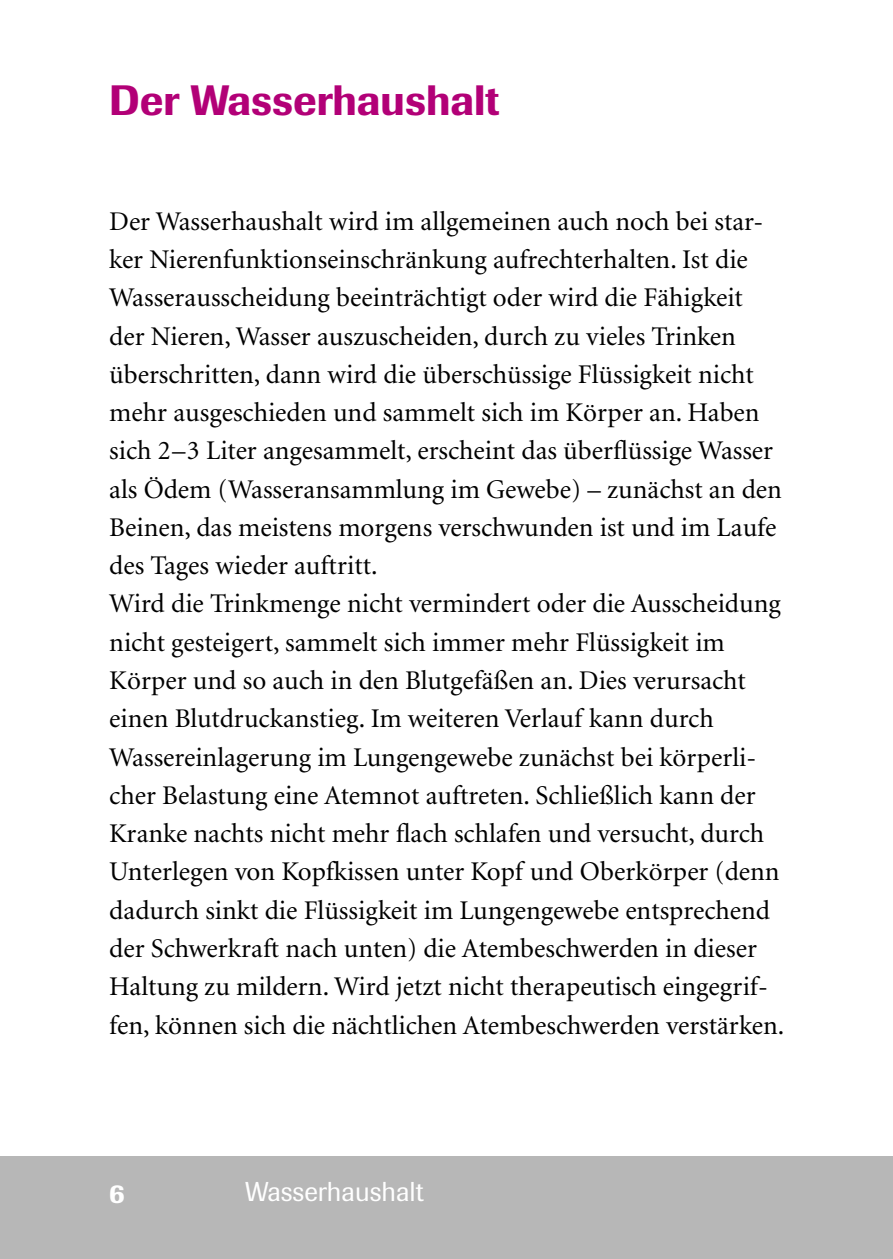
<style>
.page{position:relative;width:893px;height:1259px;background:#fff}
.page>*{position:absolute;margin:0;border:0;box-sizing:border-box;transform-origin:0 0}
.Head1-Imago{font:500 42px "Imago";color:#b20077}
.t1{font:27px/38.4px "Minion";color:#000}
.Pagi-Head{font:27px "Imago";color:#fff}
.t2{font:500 27px "Imago";color:#fff}
</style>
<div class="page">
<div style="left:0;top:1157px;width:893px;height:102px;background:#b7b7b7"></div>
<p class="Head1-Imago" style="left:109px;top:75px;width:392px">Der Wasserhaushalt</p>
<p class="t1" style="left:109px;top:203px;width:676px">Der Wasserhaushalt wird im allgemeinen auch noch bei star&shy;ker Nierenfunktionseinschränkung aufrechterhalten. Ist die Wasserausscheidung beeinträchtigt oder wird die Fähigkeit der Nieren, Wasser auszuscheiden, durch zu vieles Trinken überschritten, dann wird die überschüssige Flüssigkeit nicht mehr ausgeschieden und sammelt sich im Körper an. Haben sich 2–3 Liter angesammelt, erscheint das überflüssige Wasser als Ödem (Wasseransammlung im Gewebe) – zunächst an den Beinen, das meistens morgens verschwunden ist und im Laufe des Tages wieder auftritt.<br>Wird die Trinkmenge nicht vermindert oder die Ausscheidung nicht gesteigert, sammelt sich immer mehr Flüssigkeit im Körper und so auch in den Blutgefäßen an. Dies verursacht einen Blutdruckanstieg. Im weiteren Verlauf kann durch Wassereinlagerung im Lungengewebe zunächst bei körperli&shy;cher Belastung eine Atemnot auftreten. Schließlich kann der Kranke nachts nicht mehr flach schlafen und versucht, durch Unterlegen von Kopfkissen unter Kopf und Oberkörper (denn dadurch sinkt die Flüssigkeit im Lungengewebe entsprechend der Schwerkraft nach unten) die Atembeschwerden in dieser Haltung zu mildern. Wird jetzt nicht therapeutisch eingegrif&shy;fen, können sich die nächtlichen Atembeschwerden verstärken.</p>
<p class="t2" style="left:109px;top:1176px;width:17px">6</p>
<p class="Pagi-Head" style="left:245px;top:1176px;width:180px">Wasserhaushalt</p>
</div>
